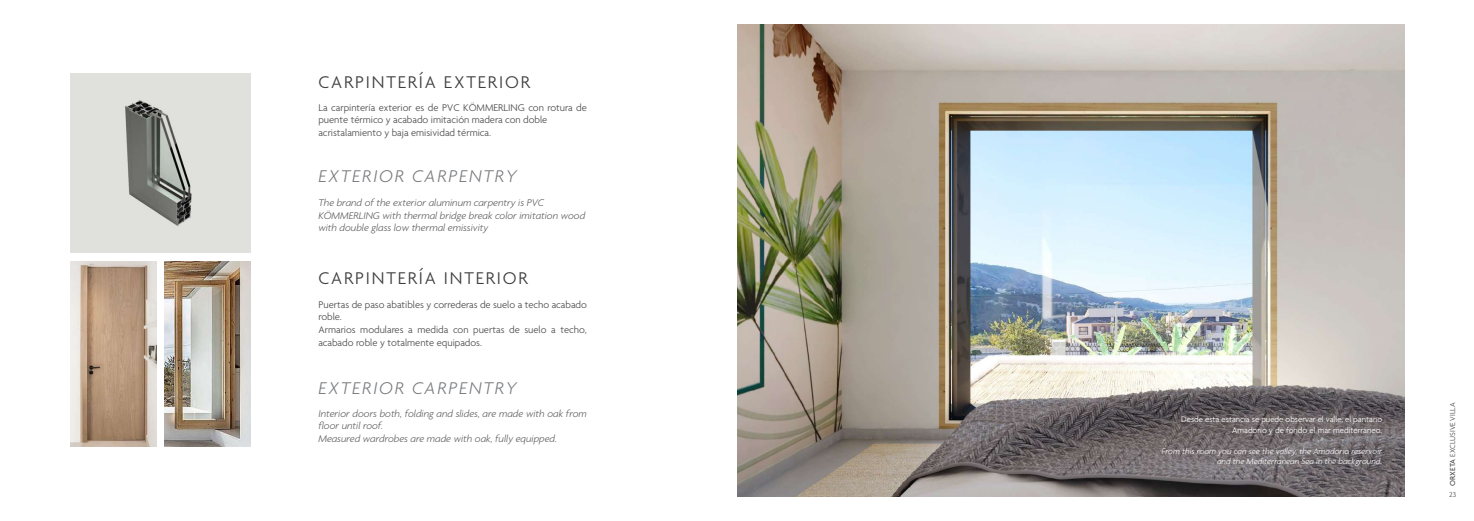
<style>
.page{position:relative;width:1474px;height:521px;background:#fff}
.page>*{position:absolute;margin:0;border:0;box-sizing:border-box;transform-origin:0 0}
.t1{font:300 18.38px "Agenda";letter-spacing:.1em;color:#3e3e3f}
.t2{font:italic 300 18.38px "Agenda";letter-spacing:.1em;color:#787a7d}
.t3{font:300 10.5px/12.6px "Agenda";color:#4b4c4d}
.t4{font:italic 300 10.5px/12.6px "Agenda";color:#57585a}
.t5{font:italic 300 8.75px/10.5px "Agenda";color:#fff;text-align:right}
.t6{font:300 8.75px/10.5px "Agenda";color:#fff;text-align:right}
.t7{font:300 7.88px "Agenda";color:#4b4c4d}
.s1{font-weight:500}
</style>
<div class="page">
<img style="left:71px;top:261px;width:85px;height:185px">
<img style="left:165px;top:261px;width:85px;height:185px">
<img style="left:71px;top:73px;width:179px;height:180px">
<img style="left:737px;top:25px;width:667px;height:471px">
<h1 class="t1" style="left:318px;top:72px;width:213px">CARPINTERÍA EXTERIOR</h1>
<p class="t3" style="left:318px;top:102px;width:270px">La carpintería exterior es de PVC KÖMMERLING con rotura de puente térmico y acabado imitación madera con doble acristalamiento y baja emisividad térmica.</p>
<h1 class="t2" style="left:318px;top:165px;width:200px">EXTERIOR CARPENTRY</h1>
<p class="t4" style="left:318px;top:196px;width:268px">The brand of the exterior aluminum carpentry is PVC<br>KÖMMERLING with thermal bridge break color imitation wood with double glass low thermal emissivity</p>
<h1 class="t1" style="left:318px;top:268px;width:211px">CARPINTERÍA INTERIOR</h1>
<p class="t3" style="left:318px;top:299px;width:270px">Puertas de paso abatibles y correderas de suelo a techo acabado roble.<br>Armarios modulares a medida con puertas de suelo a techo, acabado roble y totalmente equipados.</p>
<h1 class="t2" style="left:318px;top:377px;width:200px">EXTERIOR CARPENTRY</h1>
<p class="t4" style="left:318px;top:407px;width:270px">Interior doors both, folding and slides, are made with oak from floor until roof.<br>Measured wardrobes are made with oak, fully equipped.</p>
<p class="t6" style="left:1181px;top:414px;width:202px">Desde esta estancia se puede observar el valle, el pantano<br>Amadorio y de fondo el mar mediterráneo.</p>
<p class="t5" style="left:1161px;top:445px;width:222px">From this room you can see the valley, the Amadorio reservoir and the Mediterranean Sea in the background.</p>
<p class="t7" style="left:1448px;top:486px;width:85px;rotate:-90deg"><span class="s1">ORXETA</span> EXCLUSIVE VILLA</p>
<p class="t7" style="left:1449px;top:490px;width:8px">23</p>
</div>
